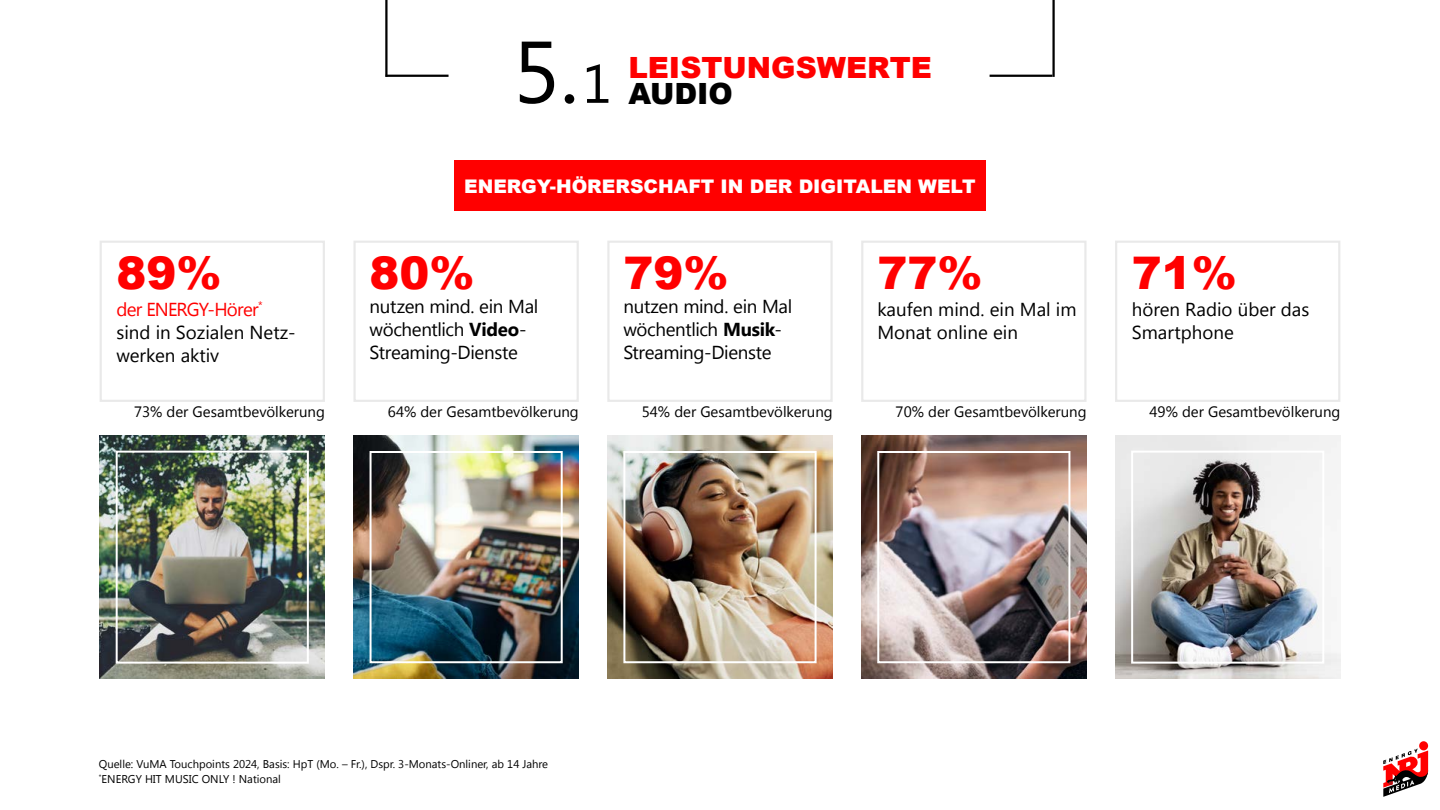
<style>
.page{position:relative;width:1440px;height:810px;background:#fff}
.page>*{position:absolute;margin:0;border:0;box-sizing:border-box;transform-origin:0 0}
.t1{font:87.45px "Segoe UI";color:#000}
.t2{font:900 45px "Arial";color:#f00}
.t3{font:900 29.25px "Arial";color:#f00}
.t4{font:900 29.25px "Arial";color:#000}
.t5{font:18.75px/23.2px "Segoe UI";letter-spacing:-.015em;color:#000}
.t6{font:900 18.75px "Arial";color:#fff}
.t7{font:15px "Segoe UI";color:#000}
.t8{font:11.25px/15px "Segoe UI";color:#000}
.s1{color:#f00}
.s2{font-size:54px}
.s3{font-weight:700}
</style>
<div class="page">
<img style="left:1115px;top:436px;width:225px;height:242px">
<div style="left:1131px;top:451px;width:193px;height:213px;border:2px solid #fff"></div>
<svg style="left:1383px;top:741px;width:46px;height:56px"></svg>
<hr style="left:385px;top:0;width:3px;height:77px;background:#000">
<hr style="left:1052px;top:0;width:3px;height:77px;background:#000">
<hr style="left:386px;top:75px;width:63px;height:2px;background:#000">
<hr style="left:990px;top:75px;width:62px;height:2px;background:#000">
<div style="left:454px;top:160px;width:532px;height:51px;background:#f00"></div>
<img style="left:100px;top:436px;width:225px;height:242px">
<div style="left:116px;top:451px;width:193px;height:213px;border:2px solid #fff"></div>
<img style="left:353px;top:436px;width:226px;height:242px">
<div style="left:370px;top:451px;width:193px;height:212px;border:2px solid #fff"></div>
<img style="left:607px;top:436px;width:226px;height:242px">
<div style="left:623px;top:451px;width:194px;height:212px;border:2px solid #fff"></div>
<img style="left:861px;top:436px;width:226px;height:242px">
<div style="left:877px;top:451px;width:193px;height:212px;border:2px solid #fff"></div>
<h2 class="t2" style="left:116px;top:241px;width:107px">89%</h2>
<p class="t5" style="left:116px;top:297px;width:181px"><span class="s1">der ENERGY-Hörer</span><sup>* </sup>sind in Sozialen Netz&shy;werken aktiv</p>
<p class="t7" style="left:134px;top:401px;width:192px">73% der Gesamtbevölkerung</p>
<h1 class="t1" style="left:513px;top:11px;width:100px">5.<span class="s2">1</span></h1>
<h3 class="t3" style="left:628px;top:46px;width:305px">LEISTUNGSWERTE</h3>
<h3 class="t4" style="left:628px;top:72px;width:106px">AUDIO</h3>
<p class="t6" style="left:464px;top:172px;width:513px">ENERGY-HÖRERSCHAFT IN DER DIGITALEN WELT</p>
<h2 class="t2" style="left:370px;top:241px;width:107px">80%</h2>
<p class="t5" style="left:370px;top:294px;width:170px">nutzen mind. ein Mal wöchentlich <span class="s3">Video</span>-<br>Streaming-Dienste</p>
<h2 class="t2" style="left:623px;top:241px;width:107px">79%</h2>
<p class="t5" style="left:623px;top:294px;width:170px">nutzen mind. ein Mal wöchentlich <span class="s3">Musik</span>-<br>Streaming-Dienste</p>
<p class="t7" style="left:388px;top:401px;width:192px">64% der Gesamtbevölkerung</p>
<p class="t7" style="left:642px;top:401px;width:192px">54% der Gesamtbevölkerung</p>
<h2 class="t2" style="left:877px;top:241px;width:107px">77%</h2>
<p class="t5" style="left:877px;top:297px;width:201px">kaufen mind. ein Mal im<br>Monat online ein</p>
<p class="t7" style="left:896px;top:401px;width:192px">70% der Gesamtbevölkerung</p>
<h2 class="t2" style="left:1132px;top:241px;width:107px">71%</h2>
<p class="t5" style="left:1132px;top:297px;width:179px">hören Radio über das<br>Smartphone</p>
<p class="t7" style="left:1150px;top:401px;width:192px">49% der Gesamtbevölkerung</p>
<p class="t8" style="left:99px;top:756px;width:451px">Quelle: VuMA Touchpoints 2024, Basis: HpT (Mo. – Fr.), Dspr. 3-Monats-Onliner, ab 14 Jahre <sup>*</sup>ENERGY HIT MUSIC ONLY ! National</p>
</div>
